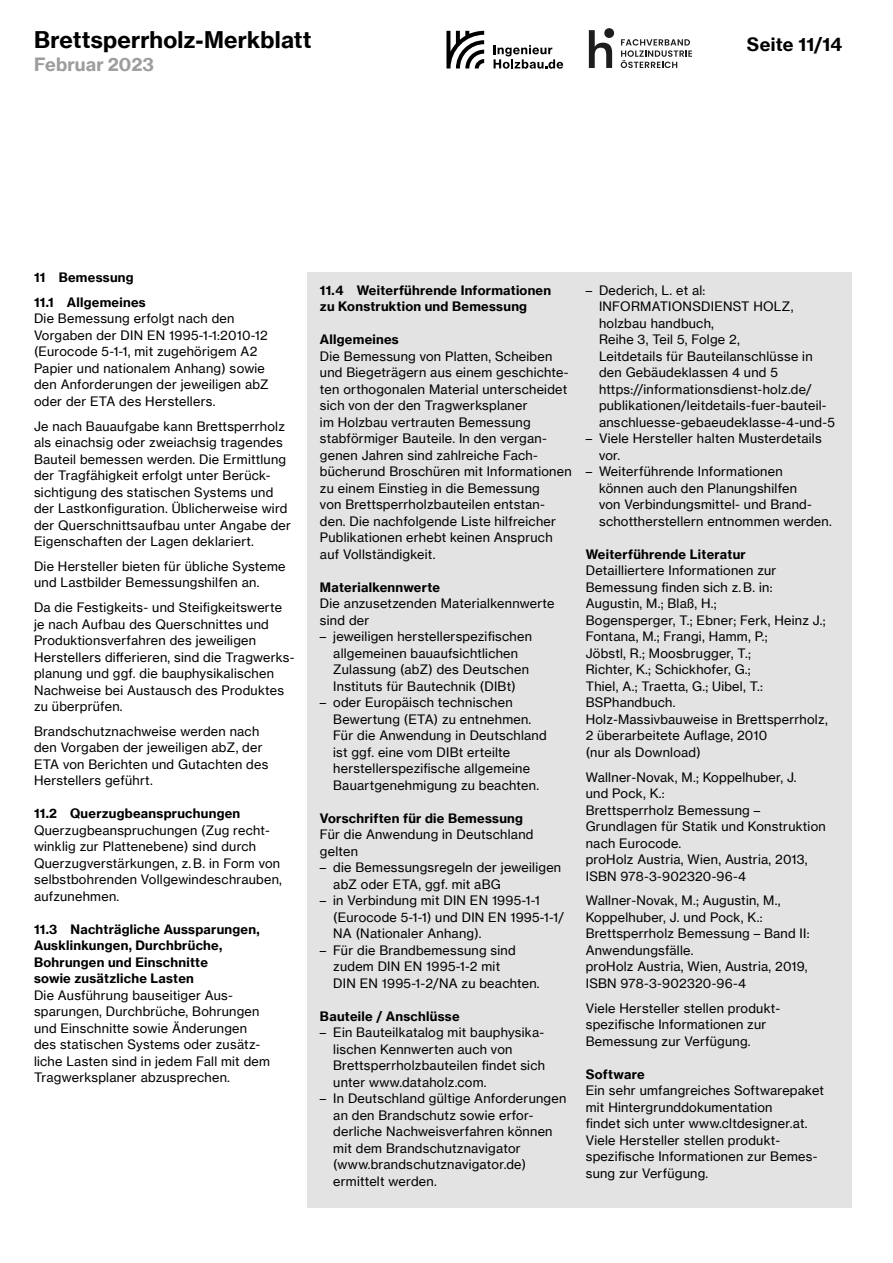
<style>
.page{position:relative;width:893px;height:1263px;background:#fff}
.page>*{position:absolute;margin:0;border:0;box-sizing:border-box;transform-origin:0 0}
.t1{font:22.5px "N Haas Grotesk TX Pro 75 Bd";letter-spacing:.01em;color:#000}
.t2{font:18px "N Haas Grotesk TX Pro 75 Bd";letter-spacing:.005em;color:#9c9d9d}
.t3{font:18px "N Haas Grotesk TX Pro 75 Bd";letter-spacing:.01em;color:#000}
.IHB_2019_Fließ_8_5_1{font:12.75px/16.5px "N Haas Grotesk TX Pro 55 Rg";letter-spacing:.02em;color:#000}
.IHB_2019_Fließ_8_5_1-2{font:12.75px/16.5px "N Haas Grotesk TX Pro 75 Bd";letter-spacing:.02em;color:#000}
</style>
<div class="page">
<svg style="left:446px;top:31px;width:38px;height:37px"></svg>
<svg style="left:494px;top:45px;width:69px;height:24px"></svg>
<svg style="left:589px;top:30px;width:23px;height:38px"></svg>
<div style="left:604px;top:28px;width:10px;height:10px;background:#1d1d1d;border-radius:50%"></div>
<svg style="left:621px;top:39px;width:71px;height:29px"></svg>
<div style="left:307px;top:272px;width:544px;height:936px;background:#e3e3e3"></div>
<h1 class="t1" style="left:34px;top:26px;width:279px">Brettsperrholz-Merkblatt</h1>
<h2 class="t2" style="left:34px;top:53px;width:121px">Februar 2023</h2>
<h2 class="t3" style="left:747px;top:33px;width:97px">Seite 11/14</h2>
<p class="IHB_2019_Fließ_8_5_1-2" style="left:34px;top:269px;width:101px">11 Bemessung</p>
<p class="IHB_2019_Fließ_8_5_1-2" style="left:34px;top:294px;width:113px">11.1 Allgemeines</p>
<p class="IHB_2019_Fließ_8_5_1" style="left:34px;top:310px;width:236px">Die Bemessung erfolgt nach den Vorgaben der DIN EN 1995-1-1:2010-12 (Eurocode 5-1-1, mit zugehörigem A2<br>Papier und nationalem Anhang) sowie den Anforderungen der jeweiligen abZ oder der ETA des Herstellers.</p>
<p class="IHB_2019_Fließ_8_5_1" style="left:34px;top:418px;width:259px">Je nach Bauaufgabe kann Brettsperrholz als einachsig oder zweiachsig tragendes Bauteil bemessen werden. Die Ermittlung der Tragfähigkeit erfolgt unter Berück&shy;sichtigung des statischen Systems und der Lastkonfiguration. Üblicherweise wird der Querschnittsaufbau unter Angabe der Eigenschaften der Lagen deklariert.</p>
<p class="IHB_2019_Fließ_8_5_1" style="left:34px;top:558px;width:253px">Die Hersteller bieten für übliche Systeme und Lastbilder Bemessungshilfen an.</p>
<p class="IHB_2019_Fließ_8_5_1" style="left:34px;top:599px;width:262px">Da die Festigkeits- und Steifigkeitswerte je nach Aufbau des Querschnittes und Produktionsverfahren des jeweiligen Herstellers differieren, sind die Tragwerks&shy;planung und ggf. die bauphysikalischen Nachweise bei Austausch des Produktes zu überprüfen.</p>
<p class="IHB_2019_Fließ_8_5_1" style="left:34px;top:723px;width:236px">Brandschutznachweise werden nach den Vorgaben der jeweiligen abZ, der<br>ETA von Berichten und Gutachten des<br>Herstellers geführt.</p>
<p class="IHB_2019_Fließ_8_5_1-2" style="left:34px;top:805px;width:208px">11.2 Querzugbeanspruchungen</p>
<p class="IHB_2019_Fließ_8_5_1" style="left:34px;top:822px;width:249px">Querzugbeanspruchungen (Zug recht&shy;winklig zur Plattenebene) sind durch Querzugverstärkungen, z. B. in Form von selbstbohrenden Vollgewindeschrauben, aufzunehmen.</p>
<p class="IHB_2019_Fließ_8_5_1-2" style="left:34px;top:921px;width:227px">11.3 Nachträgliche Aussparungen,<br>Ausklinkungen, Durchbrüche,<br>Bohrungen und Einschnitte<br>sowie zusätzliche Lasten</p>
<p class="IHB_2019_Fließ_8_5_1" style="left:34px;top:987px;width:237px">Die Ausführung bauseitiger Aus&shy;sparungen, Durchbrüche, Bohrungen und Einschnitte sowie Änderungen des statischen Systems oder zusätz&shy;liche Lasten sind in jedem Fall mit dem Tragwerksplaner abzusprechen.</p>
<p class="IHB_2019_Fließ_8_5_1-2" style="left:320px;top:282px;width:233px">11.4 Weiterführende Informationen zu Konstruktion und Bemessung</p>
<p class="IHB_2019_Fließ_8_5_1-2" style="left:320px;top:331px;width:80px">Allgemeines</p>
<p class="IHB_2019_Fließ_8_5_1" style="left:320px;top:348px;width:253px">Die Bemessung von Platten, Scheiben und Biegeträgern aus einem geschichte&shy;ten orthogonalen Material unterscheidet sich von der den Tragwerksplaner<br>im Holzbau vertrauten Bemessung stabförmiger Bauteile. In den vergan&shy;genen Jahren sind zahlreiche Fach&shy;bücherund Broschüren mit Informationen zu einem Einstieg in die Bemessung<br>von Brettsperrholzbauteilen entstan&shy;den. Die nachfolgende Liste hilfreicher Publikationen erhebt keinen Anspruch auf Vollständigkeit.</p>
<p class="IHB_2019_Fließ_8_5_1-2" style="left:320px;top:579px;width:122px">Materialkennwerte</p>
<p class="IHB_2019_Fließ_8_5_1" style="left:320px;top:595px;width:236px">Die anzusetzenden Materialkennwerte sind der</p>
<p class="IHB_2019_Fließ_8_5_1" style="left:333px;top:628px;width:200px;text-indent:-13px">– jeweiligen herstellerspezifischen allgemeinen bauaufsichtlichen Zulassung (abZ) des Deutschen Instituts für Bautechnik (DIBt)</p>
<p class="IHB_2019_Fließ_8_5_1" style="left:333px;top:694px;width:215px;text-indent:-13px">– oder Europäisch technischen<br>Bewertung (ETA) zu entnehmen.<br>Für die Anwendung in Deutschland ist ggf. eine vom DIBt erteilte herstellerspezifische allgemeine<br>Bauartgenehmigung zu beachten.</p>
<p class="IHB_2019_Fließ_8_5_1-2" style="left:320px;top:810px;width:205px">Vorschriften für die Bemessung</p>
<p class="IHB_2019_Fließ_8_5_1" style="left:320px;top:826px;width:215px">Für die Anwendung in Deutschland gelten</p>
<p class="IHB_2019_Fließ_8_5_1" style="left:333px;top:859px;width:229px;text-indent:-13px">– die Bemessungsregeln der jeweiligen abZ oder ETA, ggf. mit aBG</p>
<p class="IHB_2019_Fließ_8_5_1" style="left:333px;top:892px;width:232px;text-indent:-13px">– in Verbindung mit DIN EN 1995-1-1 (Eurocode 5-1-1) und DIN EN 1995-1-1/<br>NA (Nationaler Anhang).</p>
<p class="IHB_2019_Fließ_8_5_1" style="left:333px;top:942px;width:208px;text-indent:-13px">– Für die Brandbemessung sind zudem DIN EN 1995-1-2 mit<br>DIN EN 1995-1-2/NA zu beachten.</p>
<p class="IHB_2019_Fließ_8_5_1-2" style="left:320px;top:1008px;width:141px">Bauteile / Anschlüsse</p>
<p class="IHB_2019_Fließ_8_5_1" style="left:333px;top:1024px;width:213px;text-indent:-13px">– Ein Bauteilkatalog mit bauphysika&shy;lischen Kennwerten auch von<br>Brettsperrholzbauteilen findet sich unter www.dataholz.com.</p>
<p class="IHB_2019_Fließ_8_5_1" style="left:333px;top:1090px;width:235px;text-indent:-13px">– In Deutschland gültige Anforderungen an den Brandschutz sowie erfor&shy;derliche Nachweisverfahren können mit dem Brandschutznavigator (www.brandschutznavigator.de) ermittelt werden.</p>
<p class="IHB_2019_Fließ_8_5_1" style="left:599px;top:282px;width:237px;text-indent:-13px">– Dederich, L. et al:<br>INFORMATIONSDIENST HOLZ, holzbau handbuch,<br>Reihe 3, Teil 5, Folge 2,<br>Leitdetails für Bauteilanschlüsse in den Gebäudeklassen 4 und 5 https://informationsdienst-holz.de/ publikationen/leitdetails-fuer-bauteil&shy;anschluesse-gebaeudeklasse-4-und-5</p>
<p class="IHB_2019_Fließ_8_5_1" style="left:599px;top:430px;width:224px;text-indent:-13px">– Viele Hersteller halten Musterdetails vor.</p>
<p class="IHB_2019_Fließ_8_5_1" style="left:599px;top:463px;width:234px;text-indent:-13px">– Weiterführende Informationen<br>können auch den Planungshilfen<br>von Verbindungsmittel- und Brand&shy;schottherstellern entnommen werden.</p>
<p class="IHB_2019_Fließ_8_5_1-2" style="left:586px;top:546px;width:162px">Weiterführende Literatur</p>
<p class="IHB_2019_Fließ_8_5_1" style="left:586px;top:562px;width:192px">Detailliertere Informationen zur<br>Bemessung finden sich z. B. in:</p>
<p class="IHB_2019_Fließ_8_5_1" style="left:586px;top:595px;width:243px">Augustin, M.; Blaß, H.;<br>Bogensperger, T.; Ebner; Ferk, Heinz J.;<br>Fontana, M.; Frangi, Hamm, P.;<br>Jöbstl, R.; Moosbrugger, T.;<br>Richter, K.; Schickhofer, G.;<br>Thiel, A.; Traetta, G.; Uibel, T.:<br>BSPhandbuch.<br>Holz-Massivbauweise in Brettsperrholz,<br>2 überarbeitete Auflage, 2010<br>(nur als Download)</p>
<p class="IHB_2019_Fließ_8_5_1" style="left:586px;top:769px;width:242px">Wallner-Novak, M.; Koppelhuber, J.<br>und Pock, K.:<br>Brettsperrholz Bemessung –<br>Grundlagen für Statik und Konstruktion nach Eurocode.<br>proHolz Austria, Wien, Austria, 2013,<br>ISBN 978-3-902320-96-4</p>
<p class="IHB_2019_Fließ_8_5_1" style="left:586px;top:892px;width:225px">Wallner-Novak, M.; Augustin, M.,<br>Koppelhuber, J. und Pock, K.:<br>Brettsperrholz Bemessung – Band II:<br>Anwendungsfälle.<br>proHolz Austria, Wien, Austria, 2019,<br>ISBN 978-3-902320-96-4</p>
<p class="IHB_2019_Fließ_8_5_1" style="left:586px;top:1000px;width:196px">Viele Hersteller stellen produkt&shy;spezifische Informationen zur<br>Bemessung zur Verfügung.</p>
<p class="IHB_2019_Fließ_8_5_1-2" style="left:586px;top:1066px;width:60px">Software</p>
<p class="IHB_2019_Fließ_8_5_1" style="left:586px;top:1082px;width:240px">Ein sehr umfangreiches Softwarepaket mit Hintergrunddokumentation<br>findet sich unter www.cltdesigner.at.<br>Viele Hersteller stellen produkt&shy;spezifische Informationen zur Bemes&shy;sung zur Verfügung.</p>
</div>
